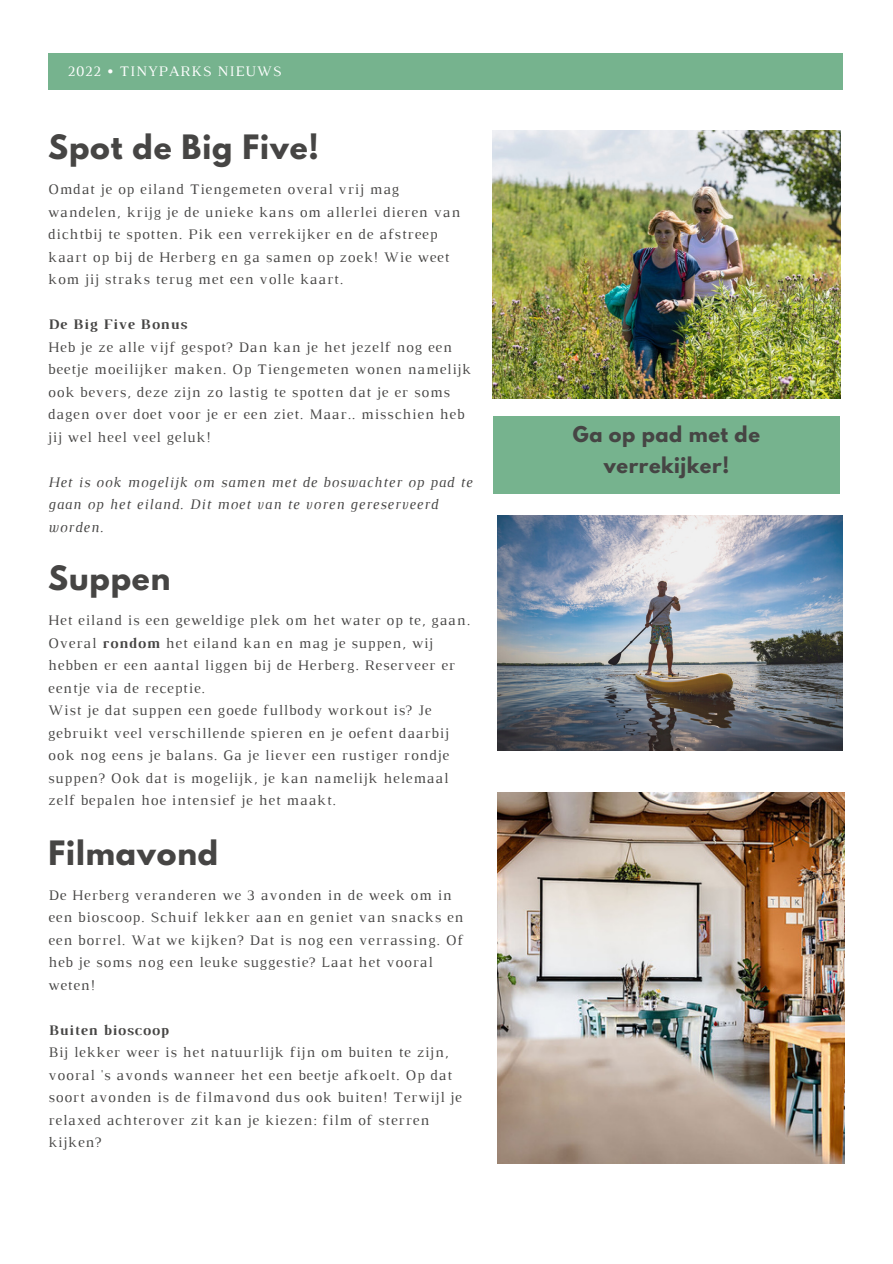
<style>
.page{position:relative;width:893px;height:1264px;background:#fff}
.page>*{position:absolute;margin:0;border:0;box-sizing:border-box;transform-origin:0 0}
.t1{font:700 29.7px "League Spartan";letter-spacing:.03em;color:#464544}
.t2{font:700 19.2px/30.3px "League Spartan";letter-spacing:.03em;color:#464544;text-align:center}
.t3{font:14.85px/22.5px "Luthier";letter-spacing:.06em;color:#464544}
.t4{font:italic 14.85px/22.5px "Luthier";letter-spacing:.06em;color:#464544}
.t5{font:700 14.85px "Luthier";letter-spacing:.06em;color:#464544}
.t6{font:14.85px "Luthier";letter-spacing:.06em;color:#fff}
.s1{font-weight:700}
</style>
<div class="page">
<div style="left:48px;top:53px;width:794px;height:36px;background:#76b38e"></div>
<div style="left:493px;top:416px;width:346px;height:78px;background:#76b38e"></div>
<img style="left:492px;top:130px;width:348px;height:268px">
<img style="left:497px;top:515px;width:345px;height:235px">
<img style="left:497px;top:792px;width:347px;height:371px">
<p class="t6" style="left:68px;top:65px;width:215px">2022 • TINYPARKS NIEUWS</p>
<h1 class="t1" style="left:48px;top:132px;width:272px">Spot de Big Five!</h1>
<p class="t3" style="left:48px;top:179px;width:413px">Omdat je op eiland Tiengemeten overal vrij mag wandelen, krijg je de unieke kans om allerlei dieren van dichtbij te spotten. Pik een verrekijker en de afstreep kaart op bij de Herberg en ga samen op zoek! Wie weet kom jij straks terug met een volle kaart.</p>
<p class="t5" style="left:48px;top:319px;width:140px">De Big Five Bonus</p>
<p class="t3" style="left:48px;top:337px;width:424px">Heb je ze alle vijf gespot? Dan kan je het jezelf nog een beetje moeilijker maken. Op Tiengemeten wonen namelijk ook bevers, deze zijn zo lastig te spotten dat je er soms dagen over doet voor je er een ziet. Maar.. misschien heb jij wel heel veel geluk!</p>
<p class="t4" style="left:48px;top:471px;width:425px">Het is ook mogelijk om samen met de boswachter op pad te gaan op het eiland. Dit moet van te voren gereserveerd worden.</p>
<h1 class="t1" style="left:48px;top:563px;width:124px">Suppen</h1>
<p class="t3" style="left:48px;top:610px;width:423px">Het eiland is een geweldige plek om het water op te, gaan.<br>Overal <span class="s1">rondom</span> het eiland kan en mag je suppen, wij hebben er een aantal liggen bij de Herberg. Reserveer er eentje via de receptie.<br>Wist je dat suppen een goede fullbody workout is? Je gebruikt veel verschillende spieren en je oefent daarbij ook nog eens je balans. Ga je liever een rustiger rondje suppen? Ook dat is mogelijk, je kan namelijk helemaal zelf bepalen hoe intensief je het maakt.</p>
<h1 class="t1" style="left:48px;top:837px;width:171px">Filmavond</h1>
<p class="t3" style="left:48px;top:884px;width:416px">De Herberg veranderen we 3 avonden in de week om in een bioscoop. Schuif lekker aan en geniet van snacks en een borrel. Wat we kijken? Dat is nog een verrassing. Of heb je soms nog een leuke suggestie? Laat het vooral weten!</p>
<p class="t5" style="left:48px;top:1024px;width:122px">Buiten bioscoop</p>
<p class="t3" style="left:48px;top:1042px;width:415px">Bij lekker weer is het natuurlijk fijn om buiten te zijn, vooral 's avonds wanneer het een beetje afkoelt. Op dat soort avonden is de filmavond dus ook buiten! Terwijl je relaxed achterover zit kan je kiezen: film of sterren kijken?</p>
<p class="t2" style="left:572px;top:422px;width:189px">Ga op pad met de verrekijker!</p>
</div>
